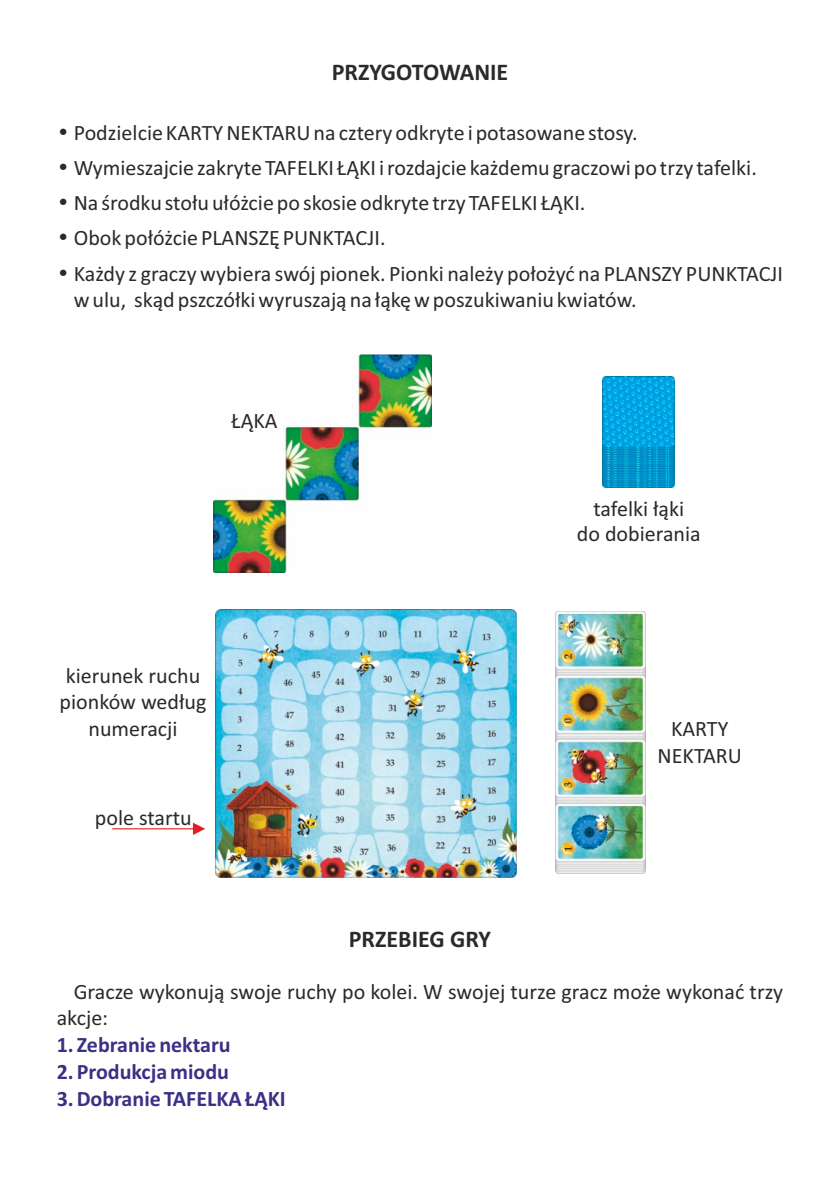
<style>
.page{position:relative;width:840px;height:1191px;background:#fff}
.page>*{position:absolute;margin:0;border:0;box-sizing:border-box;transform-origin:0 0}
.t1{font:700 24px "Calibri";color:#2a2a29}
.t2{font:22px/26.8px "Calibri";color:#2a2a29;text-align:center}
.t3{font:700 22px "Calibri";color:#3a3184}
.s1{font-family:"Maiandra GD"}
</style>
<div class="page">
<img style="left:216px;top:610px;width:300px;height:268px">
<img style="left:555px;top:611px;width:90px;height:262px">
<img style="left:213px;top:354px;width:218px;height:218px">
<img style="left:602px;top:376px;width:72px;height:111px">
<svg style="left:112px;top:822px;width:93px;height:13px"></svg>
<p class="t1" style="left:331px;top:62px;width:178px">PRZYGOTOWANIE</p>
<p class="t2" style="left:57px;top:121px;width:582px"><span class="s1">•</span> Podzielcie KARTY NEKTARU na cztery odkryte i potasowane stosy.</p>
<p class="t2" style="left:57px;top:156px;width:701px"><span class="s1">•</span> Wymieszajcie zakryte TAFELKI ŁĄKI i rozdajcie każdemu graczowi po trzy tafelki.</p>
<p class="t2" style="left:57px;top:191px;width:530px"><span class="s1">•</span> Na środku stołu ułóżcie po skosie odkryte trzy TAFELKI ŁĄKI.</p>
<p class="t2" style="left:57px;top:226px;width:330px"><span class="s1">•</span> Obok połóżcie PLANSZĘ PUNKTACJI.</p>
<p class="t2" style="left:74px;top:262px;width:710px;text-align:left;text-indent:-17px"><span class="s1">•</span> Każdy z graczy wybiera swój pionek. Pionki należy położyć na PLANSZY PUNKTACJI w ulu, skąd pszczółki wyruszają na łąkę w poszukiwaniu kwiatów.</p>
<p class="t2" style="left:231px;top:409px;width:48px">ŁĄKA</p>
<p class="t2" style="left:60px;top:663px;width:148px">kierunek ruchu pionków według numeracji</p>
<p class="t2" style="left:95px;top:805px;width:98px">pole startu</p>
<p class="t2" style="left:576px;top:499px;width:125px;line-height:24.2px">tafelki łąki<br>do dobierania</p>
<p class="t2" style="left:657px;top:717px;width:86px">KARTY<br>NEKTARU</p>
<p class="t1" style="left:348px;top:928px;width:144px">PRZEBIEG GRY</p>
<p class="t2" style="left:57px;top:979px;width:727px;text-align:left;text-indent:17px">Gracze wykonują swoje ruchy po kolei. W swojej turze gracz może wykonać trzy akcje:</p>
<p class="t3" style="left:57px;top:1035px;width:175px">1. Zebranie nektaru</p>
<p class="t3" style="left:57px;top:1062px;width:174px">2. Produkcja miodu</p>
<p class="t3" style="left:57px;top:1089px;width:230px">3. Dobranie TAFELKA ŁĄKI</p>
</div>
